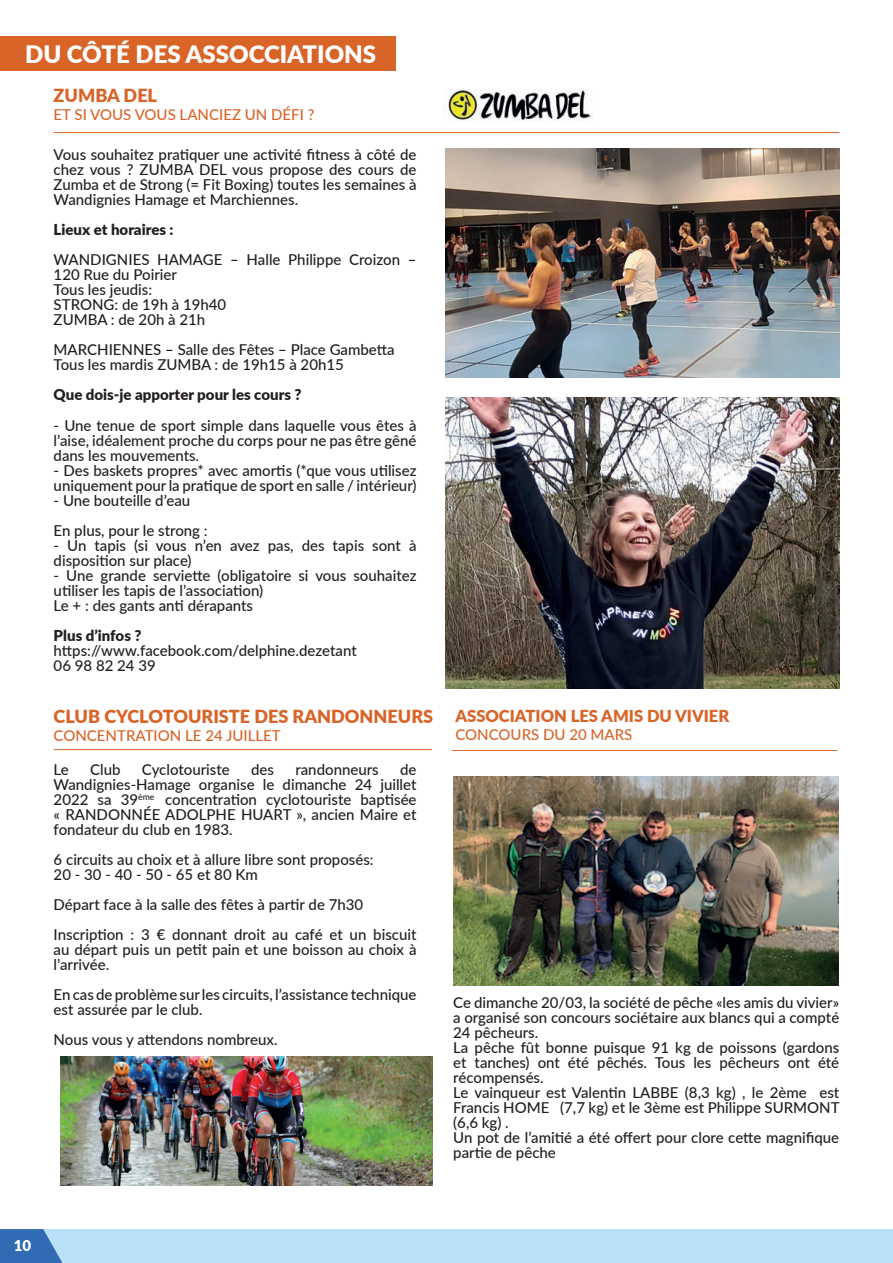
<style>
.page{position:relative;width:893px;height:1263px;background:#fff}
.page>*{position:absolute;margin:0;border:0;box-sizing:border-box;transform-origin:0 0}
.t1{font:900 24px "Lato";color:#fff}
.t2{font:900 18px "Lato";color:#d96428}
.t3{font:900 16.5px "Lato";color:#d96428}
.t4{font:500 15px/15px "Lato";color:#231f20}
.t5{font:500 15px "Lato";color:#d96428}
.t6{font:900 15px "Lato";color:#231f20}
.t7{font:900 15px "Lato";color:#fff}
</style>
<div class="page">
<div style="left:0;top:1228px;width:892px;height:34px;background:#b8e1f7"></div>
<div style="left:0;top:37px;width:396px;height:34px;background:#d96428"></div>
<hr style="left:54px;top:132px;width:785px;height:1px;background:#d96428">
<hr style="left:54px;top:749px;width:378px;height:1px;background:#d96428">
<hr style="left:452px;top:750px;width:385px;height:1px;background:#d96428">
<img style="left:453px;top:776px;width:384px;height:209px">
<img style="left:445px;top:148px;width:394px;height:230px">
<img style="left:448px;top:90px;width:144px;height:31px">
<img style="left:445px;top:397px;width:394px;height:291px">
<img style="left:60px;top:1056px;width:372px;height:128px">
<svg style="left:0;top:1228px;width:69px;height:35px"></svg>
<h1 class="t1" style="left:25px;top:36px;width:352px">DU CÔTÉ DES ASSOCCIATIONS</h1>
<p class="t2" style="left:54px;top:82px;width:105px">ZUMBA DEL</p>
<p class="t5" style="left:54px;top:104px;width:262px">ET SI VOUS VOUS LANCIEZ UN DÉFI ?</p>
<p class="t4" style="left:54px;top:147px;width:364px;text-align:justify">Vous souhaitez pratiquer une activité fitness à côté de chez vous ? ZUMBA DEL vous propose des cours de Zumba et de Strong (= Fit Boxing) toutes les semaines à Wandignies Hamage et Marchiennes.</p>
<p class="t6" style="left:54px;top:218px;width:121px">Lieux et horaires :</p>
<p class="t4" style="left:54px;top:252px;width:364px">WANDIGNIES HAMAGE – Halle Philippe Croizon –<br>120 Rue du Poirier<br>Tous les jeudis:<br>STRONG: de 19h à 19h40<br>ZUMBA : de 20h à 21h</p>
<p class="t4" style="left:54px;top:342px;width:342px">MARCHIENNES – Salle des Fêtes – Place Gambetta<br>Tous les mardis ZUMBA : de 19h15 à 20h15</p>
<p class="t6" style="left:54px;top:383px;width:249px">Que dois-je apporter pour les cours ?</p>
<p class="t4" style="left:54px;top:417px;width:364px;text-align:justify">- Une tenue de sport simple dans laquelle vous êtes à l’aise, idéalement proche du corps pour ne pas être gêné dans les mouvements.</p>
<p class="t4" style="left:54px;top:462px;width:364px">- Des baskets propres* avec amortis (*que vous utilisez uniquement pour la pratique de sport en salle / intérieur)</p>
<p class="t4" style="left:54px;top:484px;width:155px;line-height:30px">- Une bouteille d’eau<br>En plus, pour le strong :</p>
<p class="t4" style="left:54px;top:537px;width:364px">- Un tapis (si vous n’en avez pas, des tapis sont à disposition sur place)</p>
<p class="t4" style="left:54px;top:567px;width:364px">- Une grande serviette (obligatoire si vous souhaitez utiliser les tapis de l’association)<br>Le + : des gants anti dérapants</p>
<p class="t6" style="left:54px;top:623px;width:89px">Plus d’infos ?</p>
<p class="t4" style="left:54px;top:641px;width:304px;line-height:15.8px">https://www.facebook.com/delphine.dezetant<br>06 98 82 24 39</p>
<p class="t2" style="left:54px;top:702px;width:381px">CLUB CYCLOTOURISTE DES RANDONNEURS</p>
<p class="t5" style="left:54px;top:724px;width:228px">CONCENTRATION LE 24 JUILLET</p>
<p class="t4" style="left:54px;top:761px;width:364px;text-align:justify;text-indent:346px">de Wandignies‑Hamage organise le dimanche 24 juillet 2022 sa 39<sup>ème</sup> concentration cyclotouriste baptisée « RANDONNÉE ADOLPHE HUART », ancien Maire et fondateur du club en 1983.</p>
<p class="t4" style="left:54px;top:851px;width:321px">6 circuits au choix et à allure libre sont proposés:<br>20 - 30 - 40 - 50 - 65 et 80 Km</p>
<p class="t4" style="left:54px;top:889px;width:364px;line-height:30px">Départ face à la salle des fêtes à partir de 7h30<br>Inscription : 3 € donnant droit au café et un biscuit</p>
<p class="t4" style="left:54px;top:941px;width:364px">au départ puis un petit pain et une boisson au choix à l’arrivée.</p>
<p class="t4" style="left:54px;top:986px;width:364px">En cas de problème sur les circuits, l’assistance technique est assurée par le club.</p>
<p class="t4" style="left:54px;top:1031px;width:225px">Nous vous y attendons nombreux.</p>
<p class="t4" style="left:54px;top:761px;width:17px">Le</p>
<p class="t4" style="left:90px;top:761px;width:32px">Club</p>
<p class="t4" style="left:142px;top:761px;width:89px">Cyclotouriste</p>
<p class="t4" style="left:251px;top:761px;width:24px">des</p>
<p class="t4" style="left:295px;top:761px;width:85px">randonneurs</p>
<p class="t3" style="left:455px;top:703px;width:275px">ASSOCIATION LES AMIS DU VIVIER</p>
<p class="t5" style="left:455px;top:723px;width:178px">CONCOURS DU 20 MARS</p>
<p class="t4" style="left:453px;top:994px;width:388px">Ce dimanche 20/03, la société de pêche «les amis du vivier» a organisé son concours sociétaire aux blancs qui a compté 24 pêcheurs.<br>La pêche fût bonne puisque 91 kg de poissons (gardons et tanches) ont été pêchés. Tous les pêcheurs ont été récompensés.<br>Le vainqueur est Valentin LABBE (8,3 kg) , le 2ème est Francis HOME (7,7 kg) et le 3ème est Philippe SURMONT (6,6 kg) .<br>Un pot de l’amitié a été offert pour clore cette magnifique partie de pêche</p>
<p class="t7" style="left:14px;top:1233px;width:19px">10</p>
</div>
